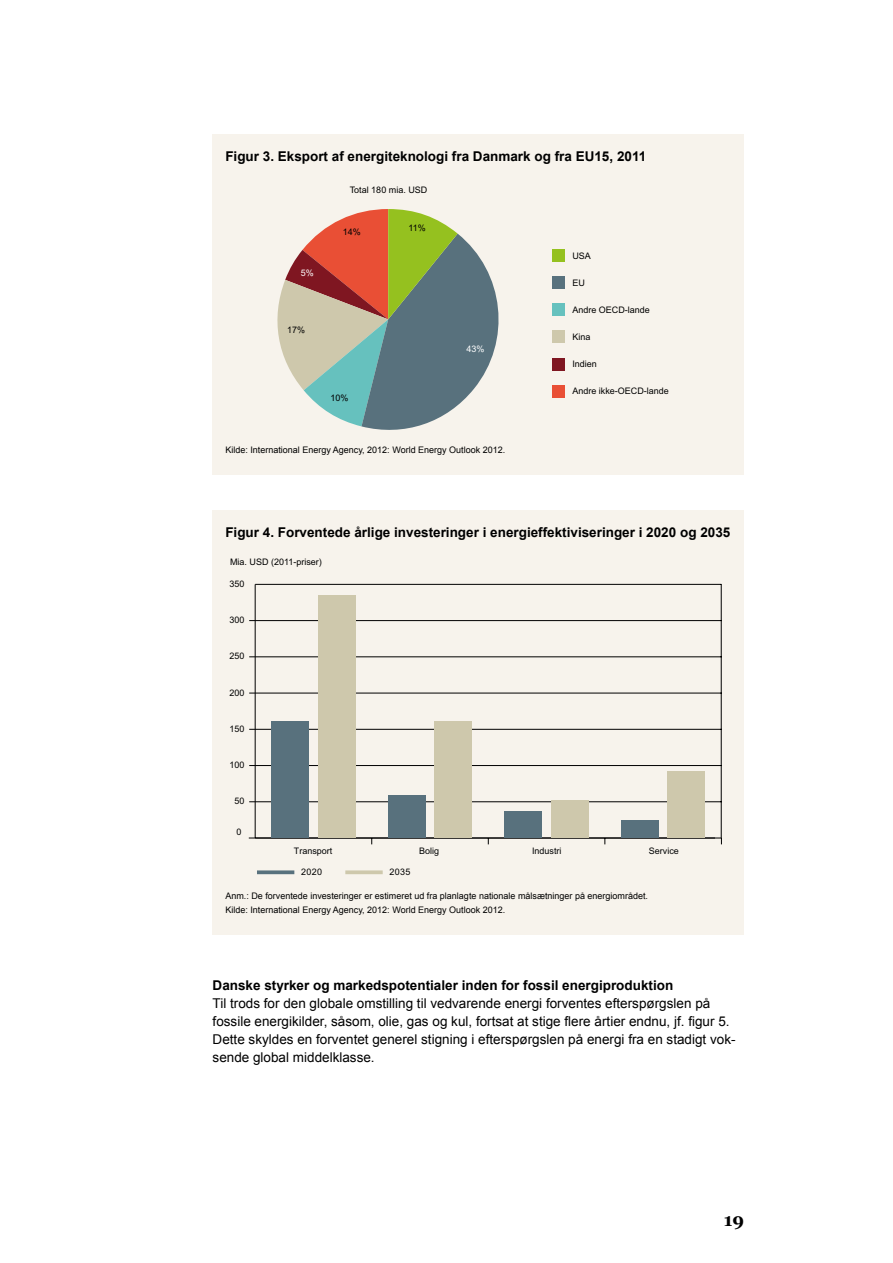
<style>
.page{position:relative;width:893px;height:1263px;background:#fff}
.page>*{position:absolute;margin:0;border:0;box-sizing:border-box;transform-origin:0 0}
.t1{font:700 18px "Georgia";color:#000}
.t2{font:13.5px/18px "Arial";color:#000}
.t3{font:700 13.5px "Arial";color:#000}
.t4{font:9px/13.5px "Arial";color:#000}
.t5{font:9px "Arial";color:#010203}
.t6{font:9px "Arial";color:#fff}
</style>
<div class="page">
<div style="left:213px;top:134px;width:531px;height:340px;background:#f7f3ec"></div>
<svg style="left:277px;top:209px;width:222px;height:221px"></svg>
<div style="left:552px;top:249px;width:13px;height:13px;background:#95c11f"></div>
<div style="left:552px;top:276px;width:13px;height:13px;background:#58717d"></div>
<div style="left:552px;top:303px;width:13px;height:13px;background:#66c1be"></div>
<div style="left:552px;top:331px;width:13px;height:12px;background:#cec8ac"></div>
<div style="left:552px;top:358px;width:13px;height:13px;background:#7f1621"></div>
<div style="left:552px;top:385px;width:13px;height:13px;background:#e94f35"></div>
<div style="left:213px;top:510px;width:531px;height:424px;background:#f7f3ec"></div>
<svg style="left:257px;top:870px;width:37px;height:4px"></svg>
<svg style="left:345px;top:870px;width:38px;height:4px"></svg>
<hr style="left:255px;top:838px;width:466px;height:1px;background:#000">
<hr style="left:255px;top:584px;width:1px;height:254px;background:#000">
<hr style="left:721px;top:584px;width:1px;height:254px;background:#000">
<hr style="left:249px;top:838px;width:466px;height:1px;background:#000">
<hr style="left:249px;top:801px;width:472px;height:1px;background:#000">
<hr style="left:249px;top:765px;width:472px;height:1px;background:#000">
<hr style="left:249px;top:729px;width:472px;height:1px;background:#000">
<hr style="left:249px;top:693px;width:472px;height:1px;background:#000">
<hr style="left:249px;top:656px;width:472px;height:1px;background:#000">
<hr style="left:249px;top:620px;width:472px;height:1px;background:#000">
<hr style="left:255px;top:584px;width:466px;height:1px;background:#000">
<div style="left:318px;top:596px;width:37px;height:242px;background:#cec8ac"></div>
<div style="left:435px;top:721px;width:37px;height:117px;background:#cec8ac"></div>
<div style="left:551px;top:800px;width:37px;height:38px;background:#cec8ac"></div>
<div style="left:668px;top:771px;width:37px;height:67px;background:#cec8ac"></div>
<div style="left:271px;top:721px;width:38px;height:117px;background:#58717d"></div>
<div style="left:388px;top:795px;width:37px;height:43px;background:#58717d"></div>
<div style="left:505px;top:812px;width:37px;height:26px;background:#58717d"></div>
<div style="left:621px;top:821px;width:37px;height:17px;background:#58717d"></div>
<h2 class="t3" style="left:225px;top:148px;width:422px">Figur 3. Eksport af energiteknologi fra Danmark og fra EU15, 2011</h2>
<p class="t4" style="left:350px;top:183px;width:79px">Total 180 mia. USD</p>
<p class="t6" style="left:301px;top:268px;width:15px">5%</p>
<p class="t4" style="left:287px;top:323px;width:20px">17%</p>
<p class="t4" style="left:343px;top:225px;width:20px">14%</p>
<p class="t4" style="left:330px;top:391px;width:20px">10%</p>
<p class="t4" style="left:409px;top:221px;width:19px">11%</p>
<p class="t6" style="left:467px;top:344px;width:20px">43%</p>
<p class="t4" style="left:225px;top:443px;width:281px">Kilde: International Energy Agency, 2012: World Energy Outlook 2012.</p>
<p class="t4" style="left:572px;top:249px;width:20px">USA</p>
<p class="t4" style="left:572px;top:276px;width:14px">EU</p>
<p class="t4" style="left:572px;top:303px;width:79px">Andre OECD-lande</p>
<p class="t4" style="left:572px;top:330px;width:20px">Kina</p>
<p class="t4" style="left:572px;top:357px;width:26px">Indien</p>
<p class="t4" style="left:572px;top:384px;width:98px">Andre ikke-OECD-lande</p>
<h2 class="t3" style="left:225px;top:525px;width:506px">Figur 4. Forventede årlige investeringer i energieffektiviseringer i 2020 og 2035</h2>
<p class="t4" style="left:230px;top:555px;width:93px">Mia. USD (2011-priser)</p>
<p class="t4" style="left:230px;top:577px;width:17px">350</p>
<p class="t4" style="left:230px;top:613px;width:17px">300</p>
<p class="t4" style="left:230px;top:650px;width:17px">250</p>
<p class="t4" style="left:230px;top:686px;width:17px">200</p>
<p class="t4" style="left:230px;top:722px;width:17px">150</p>
<p class="t4" style="left:230px;top:758px;width:17px">100</p>
<p class="t4" style="left:235px;top:794px;width:12px">50</p>
<p class="t4" style="left:236px;top:825px;width:7px">0</p>
<p class="t5" style="left:294px;top:846px;width:40px">Transport</p>
<p class="t5" style="left:419px;top:846px;width:22px">Bolig</p>
<p class="t5" style="left:532px;top:846px;width:31px">Industri</p>
<p class="t5" style="left:649px;top:846px;width:32px">Service</p>
<p class="t4" style="left:301px;top:865px;width:22px">2020</p>
<p class="t4" style="left:390px;top:865px;width:22px">2035</p>
<p class="t4" style="left:225px;top:889px;width:424px">Anm.: De forventede investeringer er estimeret ud fra planlagte nationale målsætninger på energiområdet.<br>Kilde: International Energy Agency, 2012: World Energy Outlook 2012.</p>
<h2 class="t3" style="left:213px;top:978px;width:462px">Danske styrker og markedspotentialer inden for fossil energiproduktion</h2>
<p class="t2" style="left:213px;top:994px;width:525px">Til trods for den globale omstilling til vedvarende energi forventes efterspørgslen på fossile energikilder, såsom, olie, gas og kul, fortsat at stige flere årtier endnu, jf. figur 5.<br>Dette skyldes en forventet generel stigning i efterspørgslen på energi fra en stadigt vok&shy;sende global middelklasse.</p>
<h1 class="t1" style="left:724px;top:1208px;width:22px">19</h1>
</div>
